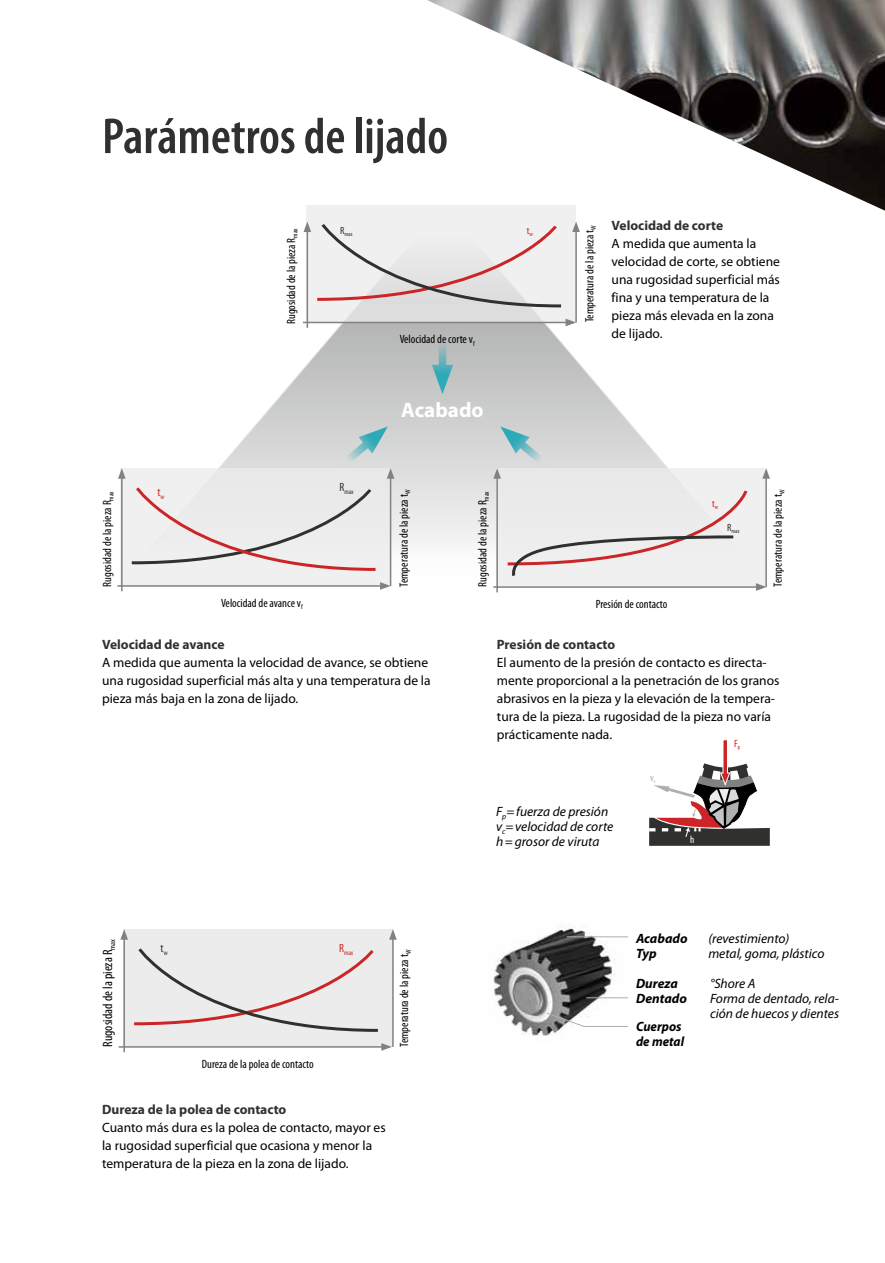
<style>
.page{position:relative;width:885px;height:1263px;background:#fff}
.page>*{position:absolute;margin:0;border:0;box-sizing:border-box;transform-origin:0 0}
.t1{font:600 condensed 51px "Myriad Pro";color:#30302f}
.t2{font:700 21px "Myriad Pro";color:#fff}
.t3{font:13.5px/18px "Myriad Pro";color:#000}
.t4{font:italic 13.5px/15px "Myriad Pro";color:#000}
.t5{font:700 13.5px "Myriad Pro";color:#30302f}
.t6{font:italic 700 13.5px "Myriad Pro";color:#000}
.t7{font:condensed 13.5px "Myriad Pro";color:#000}
.t8{font:italic 700 13.5px/15px "Myriad Pro";color:#000;scale:.95 1}
.t9{font:condensed 12px "Myriad Pro";color:#000}
.t10{font:condensed 12px "Myriad Pro";color:#cb2527}
.t11{font:condensed 12px "Myriad Pro";color:#30302f}
.t12{font:condensed 10.5px "Myriad Pro";color:#cb2527}
.t13{font:condensed 10.5px "Myriad Pro";color:#afafb0}
.t14{font:condensed 10.5px "Myriad Pro";color:#fff}
.t15{font:condensed 7.05px "Myriad Pro";color:#30302f}
.t16{font:condensed 7.05px "Myriad Pro";color:#cb2527}
.t17{font:condensed 7.05px "Myriad Pro";color:#000}
.t18{font:condensed 6.15px "Myriad Pro";color:#30302f}
</style>
<div class="page">
<svg style="left:255px;top:232px;width:377px;height:350px"></svg>
<svg style="left:438px;top:323px;width:8px;height:42px"></svg>
<svg style="left:432px;top:365px;width:21px;height:29px"></svg>
<img style="left:493px;top:926px;width:132px;height:111px">
<svg style="left:649px;top:739px;width:120px;height:107px"></svg>
<img style="left:427px;top:0;width:457px;height:211px">
<div style="left:306px;top:205px;width:269px;height:117px;background:linear-gradient(to right,#eaeaea,#e9e9e9)"></div>
<hr style="left:303px;top:322px;width:265px;height:1px;background:#818181">
<svg style="left:565px;top:319px;width:11px;height:7px"></svg>
<hr style="left:306px;top:230px;width:2px;height:98px;background:#818181">
<hr style="left:575px;top:230px;width:1px;height:92px;background:#818181">
<svg style="left:572px;top:221px;width:8px;height:11px"></svg>
<svg style="left:303px;top:221px;width:261px;height:88px"></svg>
<div style="left:120px;top:468px;width:270px;height:118px;background:#ececec"></div>
<hr style="left:117px;top:585px;width:265px;height:2px;background:#818181">
<svg style="left:380px;top:582px;width:10px;height:8px"></svg>
<hr style="left:121px;top:476px;width:2px;height:115px;background:#818181">
<hr style="left:390px;top:476px;width:1px;height:110px;background:#818181">
<svg style="left:118px;top:426px;width:276px;height:146px"></svg>
<div style="left:496px;top:468px;width:270px;height:119px;background:#ececec"></div>
<hr style="left:493px;top:586px;width:265px;height:2px;background:#818181">
<svg style="left:755px;top:583px;width:11px;height:8px"></svg>
<hr style="left:496px;top:476px;width:2px;height:116px;background:#818181">
<hr style="left:765px;top:476px;width:1px;height:111px;background:#818181">
<svg style="left:762px;top:468px;width:7px;height:11px"></svg>
<svg style="left:493px;top:426px;width:255px;height:153px"></svg>
<div style="left:123px;top:929px;width:269px;height:118px;background:#ececec"></div>
<hr style="left:123px;top:937px;width:2px;height:115px;background:#818181">
<svg style="left:120px;top:929px;width:8px;height:11px"></svg>
<hr style="left:392px;top:937px;width:1px;height:110px;background:#818181">
<svg style="left:389px;top:929px;width:8px;height:11px"></svg>
<svg style="left:134px;top:948px;width:244px;height:84px"></svg>
<hr style="left:566px;top:936px;width:62px;height:1px;background:#afafb0">
<hr style="left:586px;top:997px;width:42px;height:1px;background:#afafb0">
<svg style="left:546px;top:1012px;width:82px;height:15px"></svg>
<hr style="left:119px;top:1046px;width:264px;height:2px;background:#818181">
<svg style="left:381px;top:1043px;width:11px;height:8px"></svg>
<h1 class="t1" style="left:102px;top:108px;width:347px">Parámetros de lijado</h1>
<p class="t9" style="left:284px;top:324px;width:97px;rotate:-90deg">Rugosidad de la pieza R<sub>max</sub></p>
<p class="t9" style="left:583px;top:322px;width:99px;rotate:-90deg">Temperatura de la pieza t<sub>W</sub></p>
<p class="t18" style="left:340px;top:231px;width:14px"><sup>R</sup>max</p>
<p class="t12" style="left:527px;top:225px;width:8px">t<sub>w</sub></p>
<p class="t9" style="left:399px;top:333px;width:76px">Velocidad de corte v<sub>f</sub></p>
<p class="t5" style="left:611px;top:217px;width:113px">Velocidad de corte</p>
<p class="t3" style="left:611px;top:234px;width:170px">A medida que aumenta la velocidad de corte, se obtiene una rugosidad superficial más fina y una temperatura de la pieza más elevada en la zona de lijado.</p>
<h2 class="t2" style="left:401px;top:398px;width:84px">Acabado</h2>
<p class="t15" style="left:339px;top:488px;width:16px"><sup>R</sup>max</p>
<p class="t10" style="left:157px;top:486px;width:9px">t<sub>w</sub></p>
<p class="t9" style="left:101px;top:587px;width:97px;rotate:-90deg">Rugosidad de la pieza R<sub>max</sub></p>
<p class="t9" style="left:397px;top:587px;width:99px;rotate:-90deg">Temperatura de la pieza t<sub>W</sub></p>
<p class="t9" style="left:221px;top:596px;width:83px">Velocidad de avance v<sub>f</sub></p>
<p class="t5" style="left:102px;top:637px;width:124px">Velocidad de avance</p>
<p class="t3" style="left:102px;top:654px;width:330px">A medida que aumenta la velocidad de avance, se obtiene una rugosidad superficial más alta y una temperatura de la pieza más baja en la zona de lijado.</p>
<p class="t7" style="left:100px;top:1047px;width:109px;rotate:-90deg">Rugosidad de la pieza R<sub>max</sub></p>
<p class="t11" style="left:161px;top:942px;width:9px">t<sub>w</sub></p>
<p class="t16" style="left:339px;top:949px;width:16px"><sup>R</sup>max</p>
<p class="t17" style="left:404px;top:954px;width:6px;rotate:-90deg">W</p>
<p class="t9" style="left:397px;top:1047px;width:94px;rotate:-90deg">Temperatura de la pieza t</p>
<p class="t9" style="left:202px;top:1057px;width:113px">Dureza de la polea de contacto</p>
<p class="t5" style="left:102px;top:1102px;width:186px">Dureza de la polea de contacto</p>
<p class="t3" style="left:102px;top:1119px;width:285px">Cuanto más dura es la polea de contacto, mayor es la rugosidad superficial que ocasiona y menor la temperatura de la pieza en la zona de lijado.</p>
<p class="t9" style="left:476px;top:587px;width:97px;rotate:-90deg">Rugosidad de la pieza R<sub>max</sub></p>
<p class="t9" style="left:771px;top:587px;width:99px;rotate:-90deg">Temperatura de la pieza t<sub>W</sub></p>
<p class="t12" style="left:712px;top:498px;width:8px">t<sub>w</sub></p>
<p class="t18" style="left:727px;top:528px;width:14px"><sup>R</sup>max</p>
<p class="t9" style="left:595px;top:597px;width:73px">Presión de contacto</p>
<p class="t5" style="left:497px;top:637px;width:120px">Presión de contacto</p>
<p class="t3" style="left:497px;top:654px;width:284px">El aumento de la presión de contacto es directa&shy;mente proporcional a la penetración de los granos abrasivos en la pieza y la elevación de la tempera&shy;tura de la pieza. La rugosidad de la pieza no varía prácticamente nada.</p>
<p class="t12" style="left:734px;top:738px;width:8px">F<sub>p</sub></p>
<p class="t4" style="left:496px;top:804px;width:119px">F<sub>p</sub>=fuerza de presión v<sub>c</sub>=velocidad de corte h=grosor de viruta</p>
<p class="t13" style="left:650px;top:772px;width:7px">v<sub>c</sub></p>
<p class="t14" style="left:690px;top:833px;width:6px">h</p>
<p class="t6" style="left:636px;top:931px;width:53px">Acabado</p>
<p class="t4" style="left:708px;top:931px;width:83px">(revestimiento)</p>
<p class="t6" style="left:636px;top:946px;width:22px">Typ</p>
<p class="t4" style="left:708px;top:946px;width:118px">metal, goma, plástico</p>
<p class="t6" style="left:636px;top:976px;width:44px">Dureza</p>
<p class="t4" style="left:710px;top:976px;width:47px">°Shore A</p>
<p class="t6" style="left:636px;top:991px;width:52px">Dentado</p>
<p class="t4" style="left:710px;top:991px;width:130px">Forma de dentado, rela&shy;ción de huecos y dientes</p>
<p class="t8" style="left:636px;top:1019px;width:52px">Cuerpos de metal</p>
</div>
